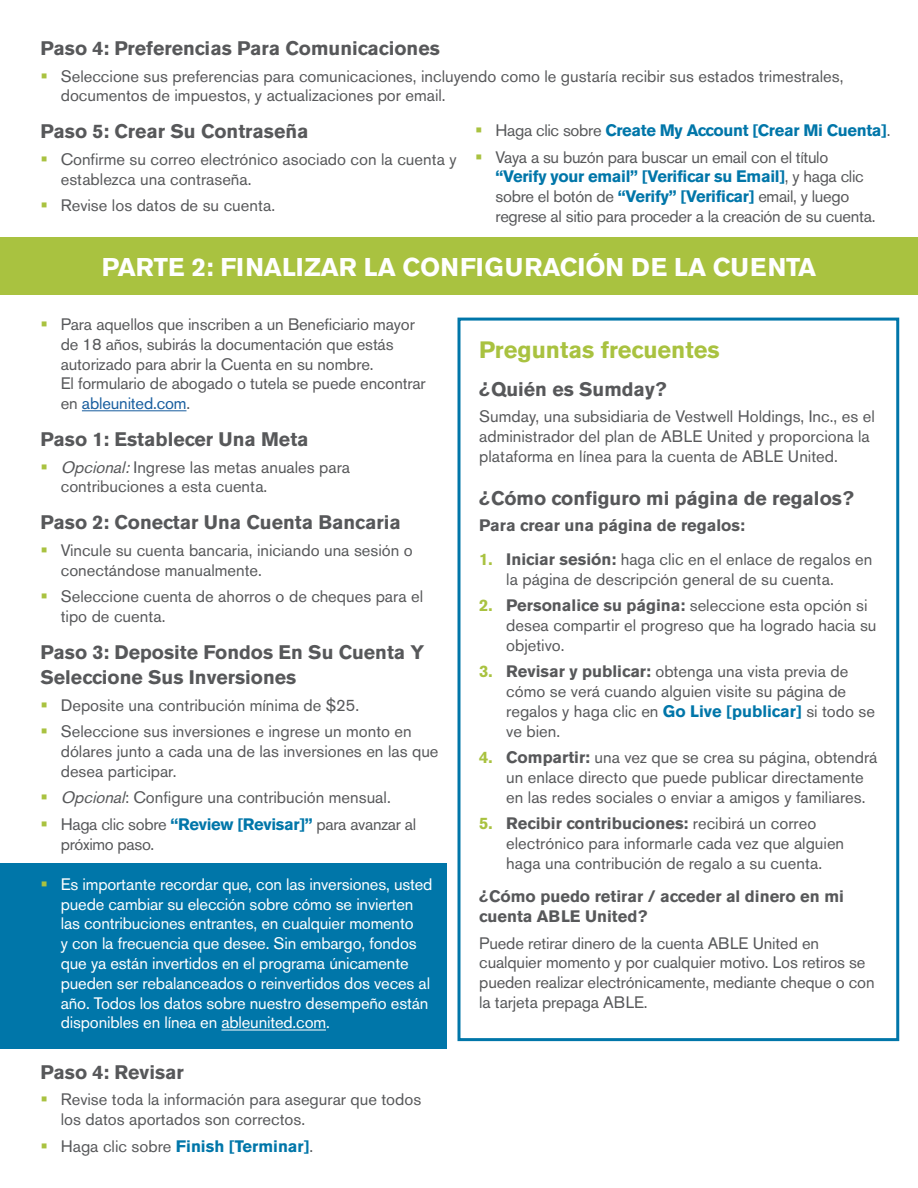
<style>
.page{position:relative;width:918px;height:1188px;background:#fff}
.page>*{position:absolute;margin:0;border:0;box-sizing:border-box;transform-origin:0 0}
.t1{font:700 25.5px "Akzidenz Grotesk BE";color:#fff}
.t2{font:700 23.55px "Akzidenz Grotesk BE";color:#a9c240}
.t3{font:700 19.5px/25.2px "Akzidenz Grotesk BE";color:#57585a}
.t4{font:16.5px/19.8px "Akzidenz Grotesk BE";color:#57585a}
.t5{font:16.5px/19.8px "Akzidenz Grotesk BE";letter-spacing:-.01em;color:#fff}
.t6{font:16.5px/19.8px "Akzidenz Grotesk BE";letter-spacing:-.02em;color:#57585a}
.t7{font:700 16.5px/19.8px "Akzidenz Grotesk BE";color:#57585a}
.t8{font:700 16.5px "Akzidenz Grotesk BE";letter-spacing:-.02em;color:#0076a9}
.t9{font:700 16.5px "Akzidenz Grotesk BE";color:#0076a9}
.s1{font-weight:400;color:#57585a}
.s2{font-weight:700;color:#0076a9}
.s3{color:#175d9e}
.s4{font-style:italic}
.s5{font-weight:700;color:#a9c240}
.s6{font-weight:700}
</style>
<div class="page">
<div style="left:0;top:863px;width:446px;height:186px;background:#0076a9"></div>
<div style="left:0;top:237px;width:918px;height:58px;background:#a9c240"></div>
<hr style="left:82px;top:410px;width:105px;height:1px;background:#175d9e">
<hr style="left:221px;top:1030px;width:105px;height:1px;background:#fff">
<div style="left:458px;top:318px;width:441px;height:723px;border:3px solid #0076a9"></div>
<p class="t3" style="left:40px;top:36px;width:401px">Paso 4: Preferencias Para Comunicaciones</p>
<p class="t4" style="left:61px;top:66px;width:784px">Seleccione sus preferencias para comunicaciones, incluyendo como le gustaría recibir sus estados trimestrales, documentos de impuestos, y actualizaciones por email.</p>
<p class="t8" style="left:496px;top:121px;width:396px"><span class="s1">Haga clic sobre</span> Create My Account [Crear Mi Cuenta]<span class="s1">.</span></p>
<p class="t6" style="left:496px;top:147px;width:382px">Vaya a su buzón para buscar un email con el título <span class="s2">“Verify your email” [Verificar su Email]</span>, y haga clic sobre el botón de <span class="s2">“Verify” [Verificar]</span> email, y luego regrese al sitio para proceder a la creación de su cuenta.</p>
<p class="t1" style="left:102px;top:252px;width:716px">PARTE 2: FINALIZAR LA CONFIGURACIÓN DE LA CUENTA</p>
<p class="t3" style="left:40px;top:119px;width:270px">Paso 5: Crear Su Contraseña</p>
<p class="t4" style="left:61px;top:149px;width:398px">Confirme su correo electrónico asociado con la cuenta y establezca una contraseña.</p>
<p class="t4" style="left:61px;top:196px;width:216px">Revise los datos de su cuenta.</p>
<p class="t4" style="left:61px;top:314px;width:366px">Para aquellos que inscriben a un Beneficiario mayor de 18 años, subirás la documentación que estás autorizado para abrir la Cuenta en su nombre.<br>El formulario de abogado o tutela se puede encontrar en <span class="s3">ableunited.com</span>.</p>
<p class="t3" style="left:40px;top:427px;width:270px">Paso 1: Establecer Una Meta</p>
<p class="t4" style="left:61px;top:457px;width:291px"><span class="s4">Opcional:</span>Ingrese las metas anuales para contribuciones a esta cuenta.</p>
<p class="t3" style="left:40px;top:510px;width:362px">Paso 2: Conectar Una Cuenta Bancaria</p>
<p class="t4" style="left:61px;top:540px;width:354px">Vincule su cuenta bancaria, iniciando una sesión o conectándose manualmente.</p>
<p class="t4" style="left:61px;top:587px;width:364px">Seleccione cuenta de ahorros o de cheques para el tipo de cuenta.</p>
<p class="t3" style="left:40px;top:640px;width:385px">Paso 3: Deposite Fondos En Su Cuenta Y<br>Seleccione Sus Inversiones</p>
<p class="t4" style="left:61px;top:695px;width:300px">Deposite una contribución mínima de $25.</p>
<p class="t4" style="left:61px;top:722px;width:379px">Seleccione sus inversiones e ingrese un monto en dólares junto a cada una de las inversiones en las que desea participar.</p>
<p class="t4" style="left:61px;top:788px;width:332px"><span class="s4">Opcional</span>: Configure una contribución mensual.</p>
<p class="t6" style="left:61px;top:814px;width:357px">Haga clic sobre <span class="s2">“Review [Revisar]”</span> para avanzar al próximo paso.</p>
<p class="t5" style="left:61px;top:874px;width:373px">Es importante recordar que, con las inversiones, usted puede cambiar su elección sobre cómo se invierten las contribuciones entrantes, en cualquier momento<br>y con la frecuencia que desee. Sin embargo, fondos que ya están invertidos en el programa únicamente pueden ser rebalanceados o reinvertidos dos veces al año. Todos los datos sobre nuestro desempeño están disponibles en línea en ableunited.com.</p>
<p class="t3" style="left:40px;top:1060px;width:145px">Paso 4: Revisar</p>
<p class="t4" style="left:61px;top:1090px;width:362px">Revise toda la información para asegurar que todos los datos aportados son correctos.</p>
<p class="t9" style="left:61px;top:1136px;width:254px"><span class="s1">Haga clic sobre</span> Finish [Terminar]<span class="s1">.</span></p>
<p class="t2" style="left:479px;top:336px;width:242px">Preguntas frecuentes</p>
<p class="t3" style="left:479px;top:377px;width:189px">¿Quién es Sumday?</p>
<p class="t4" style="left:479px;top:407px;width:397px">Sumday, una subsidiaria de Vestwell Holdings, Inc., es el administrador del plan de ABLE United y proporciona la plataforma en línea para la cuenta de ABLE United.</p>
<p class="t3" style="left:479px;top:486px;width:376px">¿Cómo configuro mi página de regalos?</p>
<p class="t7" style="left:479px;top:516px;width:267px">Para crear una página de regalos:</p>
<p class="t4" style="left:506px;top:549px;width:368px;text-indent:-27px"><span class="s5">1.</span> <span class="s6">Iniciar sesión:</span> haga clic en el enlace de regalos en la página de descripción general de su cuenta.</p>
<p class="t4" style="left:506px;top:596px;width:372px;text-indent:-27px"><span class="s5">2.</span> <span class="s6">Personalice su página:</span> seleccione esta opción si desea compartir el progreso que ha logrado hacia su objetivo.</p>
<p class="t4" style="left:506px;top:662px;width:370px;text-indent:-27px"><span class="s5">3.</span> <span class="s6">Revisar y publicar:</span> obtenga una vista previa de cómo se verá cuando alguien visite su página de regalos y haga clic en <span class="s2">Go Live [publicar]</span> si todo se ve bien.</p>
<p class="t4" style="left:506px;top:748px;width:373px;text-indent:-27px"><span class="s5">4.</span> <span class="s6">Compartir:</span> una vez que se crea su página, obtendrá un enlace directo que puede publicar directamente en las redes sociales o enviar a amigos y familiares.</p>
<p class="t4" style="left:506px;top:814px;width:339px;text-indent:-27px"><span class="s5">5.</span> <span class="s6">Recibir contribuciones:</span> recibirá un correo electrónico para informarle cada vez que alguien haga una contribución de regalo a su cuenta.</p>
<p class="t7" style="left:479px;top:887px;width:366px">¿Cómo puedo retirar / acceder al dinero en mi cuenta ABLE United?</p>
<p class="t4" style="left:479px;top:933px;width:397px">Puede retirar dinero de la cuenta ABLE United en cualquier momento y por cualquier motivo. Los retiros se pueden realizar electrónicamente, mediante cheque o con la tarjeta prepaga ABLE.</p>
</div>
